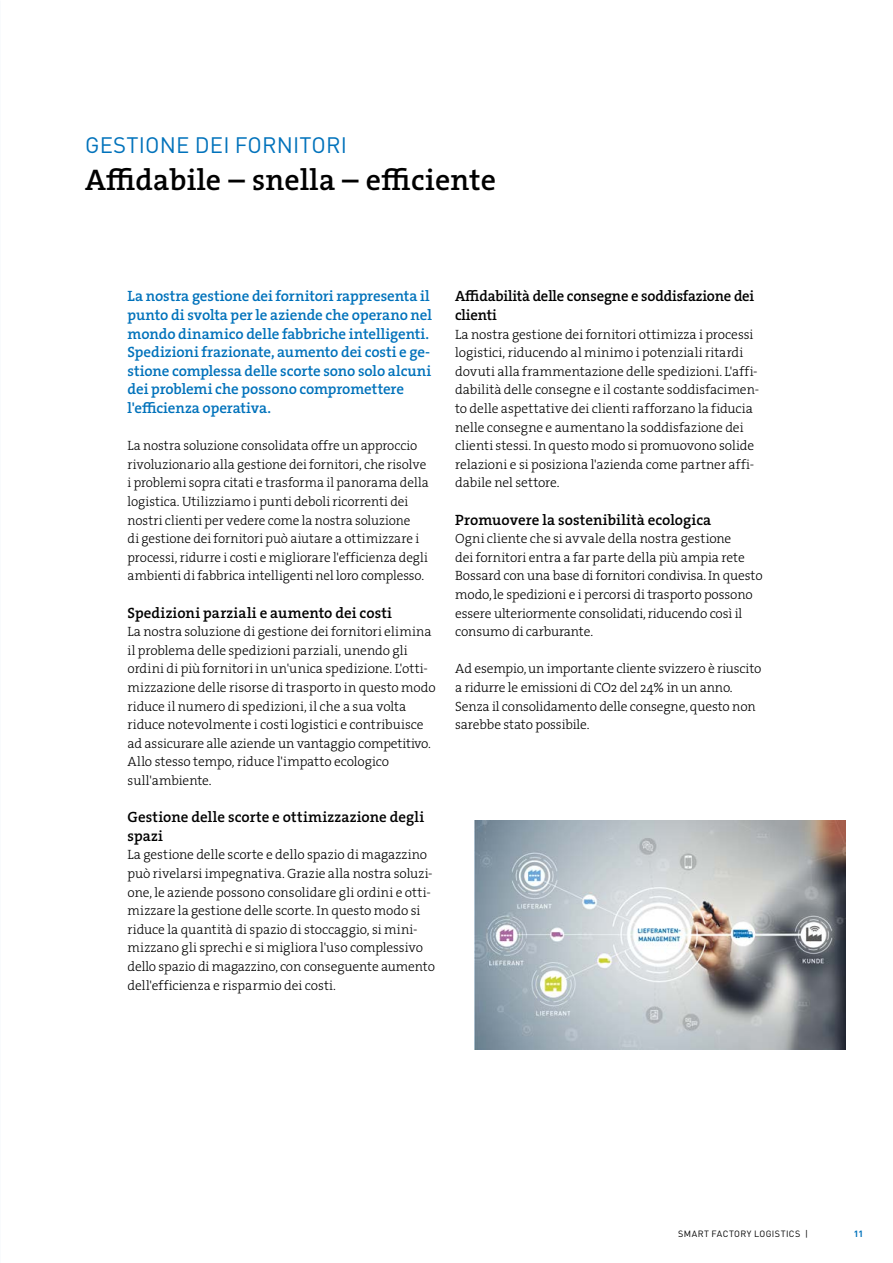
<style>
.page{position:relative;width:893px;height:1263px;background:#fff}
.page>*{position:absolute;margin:0;border:0;box-sizing:border-box;transform-origin:0 0}
.t1{font:30px "The Serif HP6 Se Bld";letter-spacing:.01em;color:#000}
.t2{font:22.2px "DINOT";letter-spacing:.01em;color:#0072bb}
.t3{font:15px/18.6px "The Serif HP6 Se Bld";letter-spacing:-.005em;color:#0072bb}
.t4{font:15px/18.6px "The Serif HP6 Se Bld";color:#000}
.t5{font:13.5px/18.6px "The Serif HP3 Lig";letter-spacing:-.01em;color:#000}
.t6{font:9px "DINOT";letter-spacing:.045em;color:#000}
.t7{font:700 9px "DINOT";color:#0072bb}
</style>
<div class="page">
<img style="left:474px;top:820px;width:371px;height:229px">
<h2 class="t2" style="left:85px;top:129px;width:263px">GESTIONE DEI FORNITORI</h2>
<h1 class="t1" style="left:85px;top:160px;width:413px">Affidabile – snella – efficiente</h1>
<p class="t3" style="left:128px;top:287px;width:306px">La nostra gestione dei fornitori rappresenta il punto di svolta per le aziende che operano nel mondo dinamico delle fabbriche intelligenti.<br>Spedizioni frazionate, aumento dei costi e ge&shy;stione complessa delle scorte sono solo alcuni dei problemi che possono compromettere l'efficienza operativa.</p>
<p class="t5" style="left:128px;top:436px;width:303px">La nostra soluzione consolidata offre un approccio rivoluzionario alla gestione dei fornitori, che risolve i problemi sopra citati e trasforma il panorama della logistica. Utilizziamo i punti deboli ricorrenti dei nostri clienti per vedere come la nostra soluzione<br>di gestione dei fornitori può aiutare a ottimizzare i processi, ridurre i costi e migliorare l'efficienza degli ambienti di fabbrica intelligenti nel loro complesso.</p>
<p class="t4" style="left:128px;top:603px;width:266px">Spedizioni parziali e aumento dei costi</p>
<p class="t5" style="left:128px;top:622px;width:310px">La nostra soluzione di gestione dei fornitori elimina il problema delle spedizioni parziali, unendo gli ordini di più fornitori in un'unica spedizione. L'otti&shy;mizzazione delle risorse di trasporto in questo modo riduce il numero di spedizioni, il che a sua volta riduce notevolmente i costi logistici e contribuisce ad assicurare alle aziende un vantaggio competitivo.<br>Allo stesso tempo, riduce l'impatto ecologico sull'ambiente.</p>
<p class="t4" style="left:128px;top:808px;width:298px">Gestione delle scorte e ottimizzazione degli spazi</p>
<p class="t5" style="left:128px;top:846px;width:309px">La gestione delle scorte e dello spazio di magazzino può rivelarsi impegnativa. Grazie alla nostra soluzi&shy;one, le aziende possono consolidare gli ordini e otti&shy;mizzare la gestione delle scorte. In questo modo si riduce la quantità di spazio di stoccaggio, si mini&shy;mizzano gli sprechi e si migliora l'uso complessivo dello spazio di magazzino, con conseguente aumento dell'efficienza e risparmio dei costi.</p>
<p class="t4" style="left:455px;top:287px;width:301px">Affidabilità delle consegne e soddisfazione dei clienti</p>
<p class="t5" style="left:455px;top:325px;width:305px">La nostra gestione dei fornitori ottimizza i processi logistici, riducendo al minimo i potenziali ritardi dovuti alla frammentazione delle spedizioni. L'affi&shy;dabilità delle consegne e il costante soddisfacimen&shy;to delle aspettative dei clienti rafforzano la fiducia nelle consegne e aumentano la soddisfazione dei clienti stessi. In questo modo si promuovono solide relazioni e si posiziona l'azienda come partner affi&shy;dabile nel settore.</p>
<p class="t4" style="left:455px;top:510px;width:257px">Promuovere la sostenibilità ecologica</p>
<p class="t5" style="left:455px;top:529px;width:309px">Ogni cliente che si avvale della nostra gestione<br>dei fornitori entra a far parte della più ampia rete Bossard con una base di fornitori condivisa. In questo modo, le spedizioni e i percorsi di trasporto possono essere ulteriormente consolidati, riducendo così il consumo di carburante.</p>
<p class="t5" style="left:455px;top:660px;width:308px">Ad esempio, un importante cliente svizzero è riuscito a ridurre le emissioni di CO2 del 24% in un anno.<br>Senza il consolidamento delle consegne, questo non sarebbe stato possibile.</p>
<p class="t6" style="left:678px;top:1227px;width:131px">SMART FACTORY LOGISTICS |</p>
<p class="t7" style="left:854px;top:1227px;width:11px">11</p>
</div>
